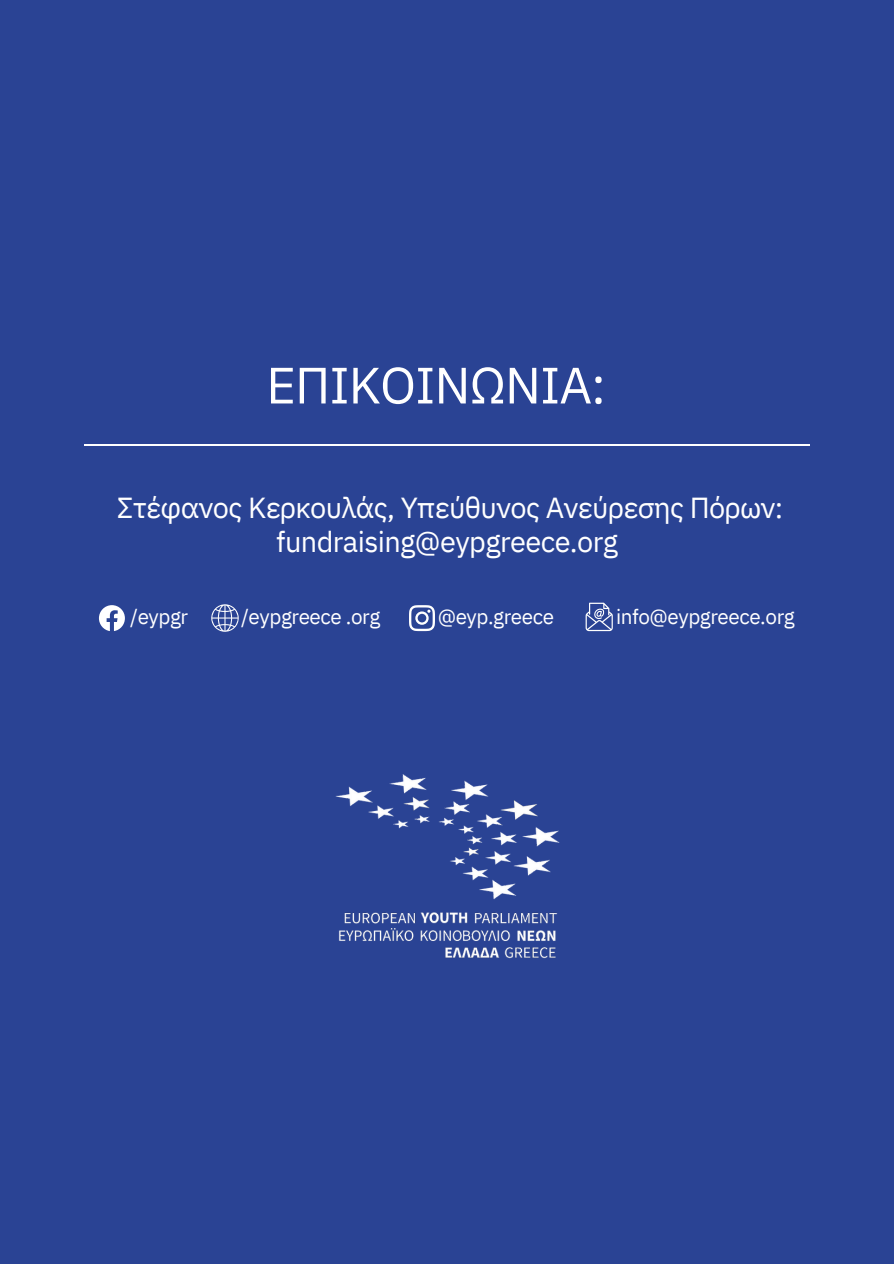
<style>
.page{position:relative;width:894px;height:1264px;background:#fff}
.page>*{position:absolute;margin:0;border:0;box-sizing:border-box;transform-origin:0 0}
.t1{font:51px "IBM Plex Sans";letter-spacing:-.02em;color:#fff}
.t2{font:28.95px/33.8px "IBM Plex Sans";letter-spacing:-.02em;color:#fff;text-align:center}
.t3{font:20.7px "IBM Plex Sans";letter-spacing:-.02em;color:#fff}
</style>
<div class="page">
<div style="left:0;top:0;width:893px;height:1263px;background:#2a4394"></div>
<hr style="left:84px;top:444px;width:725px;height:2px;background:#fff">
<img style="left:335px;top:774px;width:225px;height:185px">
<svg style="left:409px;top:605px;width:26px;height:26px"></svg>
<svg style="left:99px;top:605px;width:26px;height:26px"></svg>
<svg style="left:585px;top:602px;width:27px;height:29px"></svg>
<svg style="left:211px;top:604px;width:28px;height:28px"></svg>
<p class="t1" style="left:266px;top:351px;width:341px">ΕΠΙΚΟΙΝΩΝΙΑ:</p>
<p class="t2" style="left:117px;top:490px;width:667px">Στέφανος Κερκουλάς, Υπεύθυνος Ανεύρεσης Πόρων: fundraising@eypgreece.org</p>
<p class="t3" style="left:130px;top:602px;width:59px">/eypgr</p>
<p class="t3" style="left:241px;top:602px;width:141px">/eypgreece .org</p>
<p class="t3" style="left:437px;top:602px;width:118px">@eyp.greece</p>
<p class="t3" style="left:616px;top:602px;width:180px">info@eypgreece.org</p>
</div>
